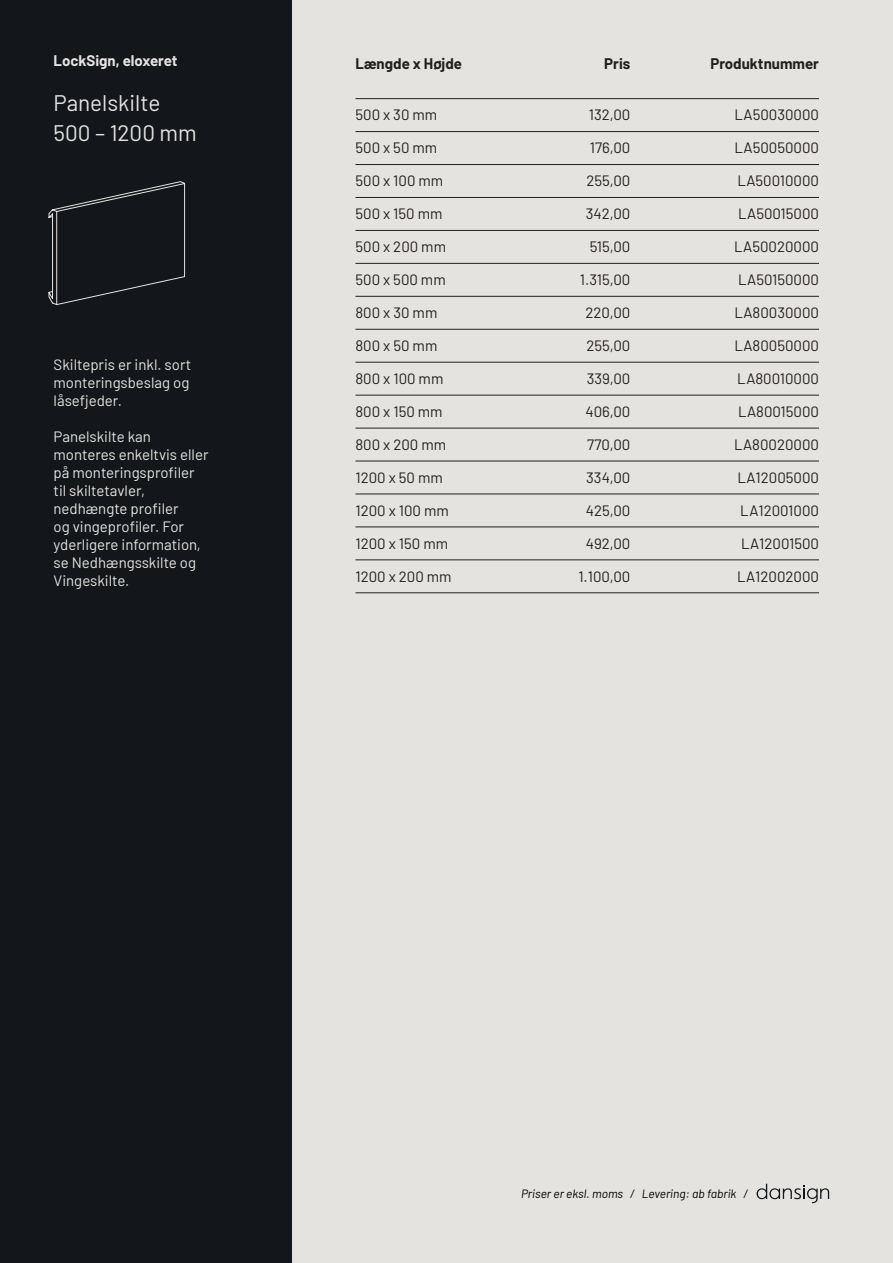
<style>
.page{position:relative;width:893px;height:1263px;background:#e5e3e0}
.page>*{position:absolute;margin:0;border:0;box-sizing:border-box;transform-origin:0 0}
.t1{font:22.5px "Barlow";color:#e5e3e0}
.t2{font:15px "Barlow";color:#231f20}
.t3{font:15px/18px "Barlow";color:#e5e3e0;text-align:justify}
.t4{font:700 15px "Barlow";color:#231f20}
.t5{font:700 15px "Barlow";color:#e5e3e0}
.t6{font:italic 12px "Barlow";color:#000}
</style>
<div class="page">
<svg style="left:757px;top:1184px;width:72px;height:19px"></svg>
<div style="left:0;top:0;width:292px;height:1263px;background:#13161a"></div>
<hr style="left:355px;top:131px;width:464px;height:1px;background:#231f20">
<hr style="left:355px;top:98px;width:464px;height:1px;background:#231f20">
<hr style="left:355px;top:329px;width:464px;height:1px;background:#231f20">
<hr style="left:355px;top:592px;width:464px;height:1px;background:#231f20">
<hr style="left:355px;top:559px;width:464px;height:1px;background:#231f20">
<hr style="left:355px;top:197px;width:464px;height:1px;background:#231f20">
<hr style="left:355px;top:395px;width:464px;height:1px;background:#231f20">
<hr style="left:355px;top:263px;width:464px;height:1px;background:#231f20">
<hr style="left:355px;top:461px;width:464px;height:1px;background:#231f20">
<hr style="left:355px;top:164px;width:464px;height:1px;background:#231f20">
<hr style="left:355px;top:362px;width:464px;height:1px;background:#231f20">
<hr style="left:355px;top:230px;width:464px;height:1px;background:#231f20">
<hr style="left:355px;top:428px;width:464px;height:1px;background:#231f20">
<hr style="left:355px;top:296px;width:464px;height:1px;background:#231f20">
<hr style="left:355px;top:526px;width:464px;height:1px;background:#231f20">
<hr style="left:355px;top:494px;width:464px;height:1px;background:#231f20">
<svg style="left:49px;top:181px;width:136px;height:124px"></svg>
<p class="t5" style="left:54px;top:49px;width:125px">LockSign, eloxeret</p>
<p class="t4" style="left:355px;top:52px;width:108px">Længde x Højde</p>
<p class="t4" style="left:604px;top:52px;width:28px">Pris</p>
<p class="t4" style="left:710px;top:52px;width:110px">Produktnummer</p>
<p class="t1" style="left:54px;top:86px;width:108px">Panelskilte</p>
<p class="t1" style="left:54px;top:116px;width:145px">500 – 1200 mm</p>
<p class="t2" style="left:355px;top:104px;width:83px">500 x 30 mm</p>
<p class="t2" style="left:355px;top:137px;width:83px">500 x 50 mm</p>
<p class="t2" style="left:355px;top:170px;width:89px">500 x 100 mm</p>
<p class="t2" style="left:355px;top:203px;width:89px">500 x 150 mm</p>
<p class="t2" style="left:355px;top:236px;width:92px">500 x 200 mm</p>
<p class="t2" style="left:355px;top:269px;width:92px">500 x 500 mm</p>
<p class="t2" style="left:355px;top:302px;width:83px">800 x 30 mm</p>
<p class="t2" style="left:355px;top:335px;width:83px">800 x 50 mm</p>
<p class="t2" style="left:355px;top:368px;width:89px">800 x 100 mm</p>
<p class="t2" style="left:355px;top:401px;width:89px">800 x 150 mm</p>
<p class="t2" style="left:355px;top:434px;width:92px">800 x 200 mm</p>
<p class="t2" style="left:355px;top:467px;width:89px">1200 x 50 mm</p>
<p class="t2" style="left:355px;top:500px;width:95px">1200 x 100 mm</p>
<p class="t2" style="left:355px;top:533px;width:94px">1200 x 150 mm</p>
<p class="t2" style="left:355px;top:566px;width:98px">1200 x 200 mm</p>
<p class="t2" style="left:589px;top:104px;width:43px">132,00</p>
<p class="t2" style="left:590px;top:137px;width:42px">176,00</p>
<p class="t2" style="left:586px;top:170px;width:45px">255,00</p>
<p class="t2" style="left:586px;top:203px;width:46px">342,00</p>
<p class="t2" style="left:590px;top:236px;width:42px">515,00</p>
<p class="t2" style="left:580px;top:269px;width:52px">1.315,00</p>
<p class="t2" style="left:585px;top:302px;width:46px">220,00</p>
<p class="t2" style="left:586px;top:335px;width:45px">255,00</p>
<p class="t2" style="left:587px;top:368px;width:45px">339,00</p>
<p class="t2" style="left:585px;top:401px;width:46px">406,00</p>
<p class="t2" style="left:587px;top:434px;width:45px">770,00</p>
<p class="t2" style="left:586px;top:467px;width:46px">334,00</p>
<p class="t2" style="left:586px;top:500px;width:46px">425,00</p>
<p class="t2" style="left:586px;top:533px;width:46px">492,00</p>
<p class="t2" style="left:578px;top:566px;width:54px">1.100,00</p>
<p class="t2" style="left:734px;top:104px;width:86px">LA50030000</p>
<p class="t2" style="left:734px;top:137px;width:86px">LA50050000</p>
<p class="t2" style="left:737px;top:170px;width:83px">LA50010000</p>
<p class="t2" style="left:738px;top:203px;width:82px">LA50015000</p>
<p class="t2" style="left:734px;top:236px;width:86px">LA50020000</p>
<p class="t2" style="left:738px;top:269px;width:82px">LA50150000</p>
<p class="t2" style="left:734px;top:302px;width:86px">LA80030000</p>
<p class="t2" style="left:734px;top:335px;width:86px">LA80050000</p>
<p class="t2" style="left:737px;top:368px;width:83px">LA80010000</p>
<p class="t2" style="left:738px;top:401px;width:82px">LA80015000</p>
<p class="t2" style="left:734px;top:434px;width:86px">LA80020000</p>
<p class="t2" style="left:737px;top:467px;width:83px">LA12005000</p>
<p class="t2" style="left:740px;top:500px;width:80px">LA12001000</p>
<p class="t2" style="left:741px;top:533px;width:79px">LA12001500</p>
<p class="t2" style="left:737px;top:566px;width:83px">LA12002000</p>
<p class="t3" style="left:54px;top:354px;width:139px">Skiltepris er inkl. sort monteringsbeslag og låsefjeder.</p>
<p class="t3" style="left:54px;top:426px;width:156px;text-align:left">Panelskilte kan monteres enkeltvis eller på monteringsprofiler til skiltetavler, nedhængte profiler<br>og vingeprofiler. For yderligere information, se Nedhængsskilte og<br>Vingeskilte.</p>
<p class="t6" style="left:521px;top:1185px;width:229px">Priser er eksl. moms / Levering: ab fabrik /</p>
</div>
